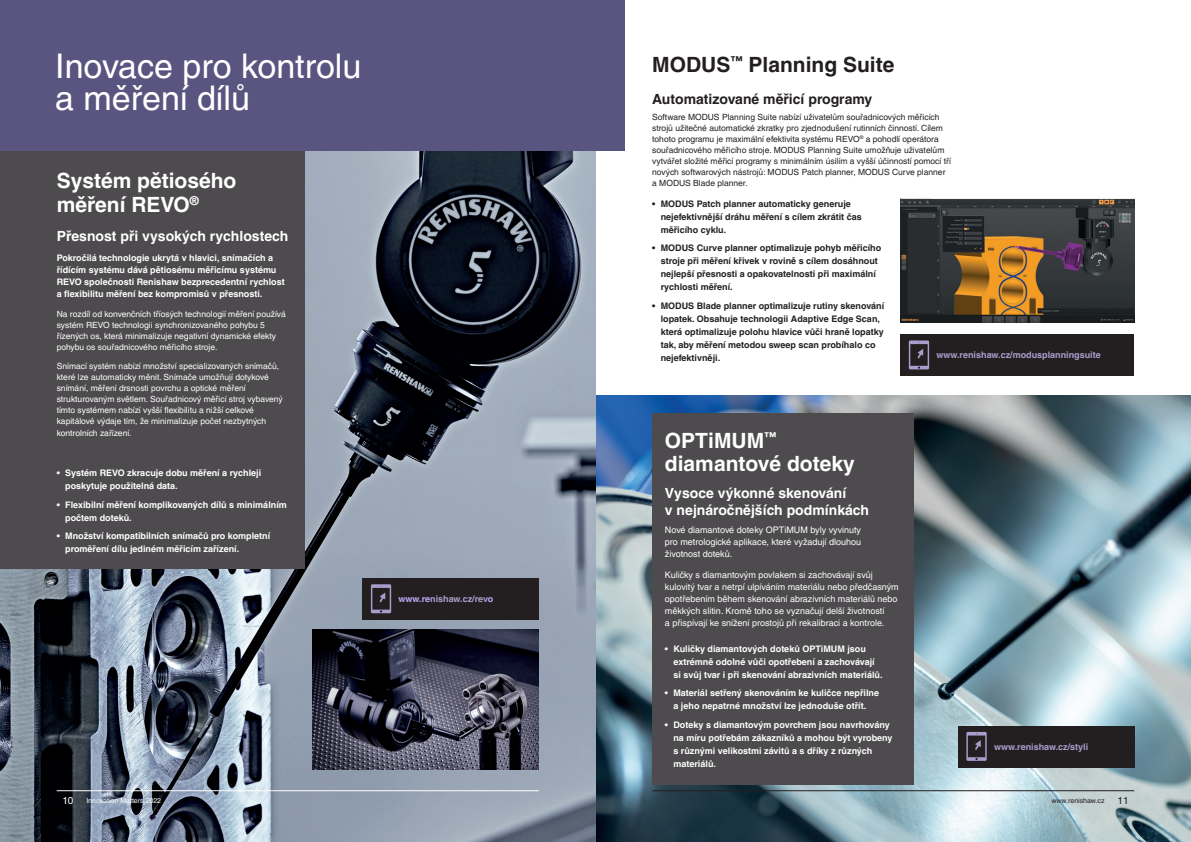
<style>
.page{position:relative;width:1191px;height:842px;background:#fff}
.page>*{position:absolute;margin:0;border:0;box-sizing:border-box;transform-origin:0 0}
.Inside_Headline_30pt{font:34px/32px "Helvetica LT Pro";color:#fff}
.Inside_Headline_21pt{font:700 21px/24px "Helvetica LT Pro";color:#fff}
.Inside_Headline_21pt-2{font:700 21px "Helvetica LT Pro";color:#231f20}
.Subheading_14pt_Bold{font:700 14px/17px "Helvetica LT Pro";color:#fff}
.Body_Text_9pt_Bold{font:700 14px "Helvetica LT Pro";color:#fff}
.Subheading_14pt_Bold-2{font:700 14px "Helvetica LT Pro";color:#231f20}
.Page_number_LEFT{font:10px "Helvetica LT Pro";color:#fff}
.Page_number_RIGHT{font:10px "Helvetica LT Pro";color:#231f20}
.Body_Text_9pt_Bold-2{font:700 9px/13px "Helvetica LT Pro";color:#fff}
.t1{font:700 9px/13px "Helvetica LT Pro";color:#231f20}
.Body_Text_9pt{font:9px/12px "Helvetica LT Pro";color:#fff;text-align:justify}
.Body_Text_9pt-2{font:700 9px "Helvetica LT Pro";color:#aa9dcc}
.Body_Text_9pt-3{font:8.5px/11px "Helvetica LT Pro";color:#fff}
.Body_Text_9pt-4{font:8.5px/11px "Helvetica LT Pro";color:#231f20}
.Document_title_small{font:7px "Helvetica LT Pro";color:#fff}
.Document_URL_RIGHT{font:7px "Helvetica LT Pro";color:#231f20}
.s1{color:#bfa8f6}
</style>
<div class="page">
<img style="left:595px;top:395px;width:596px;height:447px">
<hr style="left:652px;top:790px;width:482px;height:1px;background:#231f20">
<img style="left:0;top:150px;width:595px;height:692px">
<hr style="left:57px;top:790px;width:482px;height:1px;background:#fff">
<div style="left:0;top:150px;width:305px;height:418px;background:#4d4b4d"></div>
<div style="left:362px;top:578px;width:177px;height:42px;background:#231f20"></div>
<svg style="left:371px;top:584px;width:20px;height:29px"></svg>
<div style="left:958px;top:726px;width:176px;height:41px;background:#231f20"></div>
<svg style="left:966px;top:732px;width:20px;height:29px"></svg>
<div style="left:900px;top:334px;width:234px;height:42px;background:#231f20"></div>
<svg style="left:909px;top:340px;width:20px;height:29px"></svg>
<div style="left:0;top:0;width:625px;height:150px;background:#5a5580"></div>
<img style="left:312px;top:629px;width:227px;height:140px">
<img style="left:900px;top:198px;width:234px;height:124px">
<div style="left:652px;top:414px;width:261px;height:371px;background:#4d4b4d"></div>
<p class="Inside_Headline_30pt" style="left:55px;top:50px;width:308px">Inovace pro kontrolu a měření dílů</p>
<p class="Inside_Headline_21pt" style="left:57px;top:168px;width:181px">Systém pětiosého měření REVO<sup>®</sup></p>
<p class="Body_Text_9pt_Bold" style="left:57px;top:227px;width:233px">Přesnost při vysokých rychlostech</p>
<p class="Body_Text_9pt_Bold-2" style="left:57px;top:252px;width:229px;line-height:12px">Pokročilá technologie ukrytá v hlavici, snímačích a řídícím systému dává pětiosému měřicímu systému REVO společnosti Renishaw bezprecedentní rychlost a flexibilitu měření bez kompromisů v přesnosti.</p>
<p class="Body_Text_9pt-3" style="left:57px;top:308px;width:230px">Na rozdíl od konvenčních tříosých technologií měření používá systém REVO technologii synchronizovaného pohybu 5 řízených os, která minimalizuje negativní dynamické efekty pohybu os souřadnicového měřicího stroje.</p>
<p class="Body_Text_9pt-3" style="left:57px;top:361px;width:228px">Snímací systém nabízí množství specializovaných snímačů, které lze automaticky měnit. Snímače umožňují dotykové snímání, měření drsnosti povrchu a optické měření strukturovaným světlem. Souřadnicový měřicí stroj vybavený tímto systémem nabízí vyšší flexibilitu a nižší celkové kapitálové výdaje tím, že minimalizuje počet nezbytných</p>
<p class="Body_Text_9pt-3" style="left:57px;top:428px;width:76px">kontrolních zařízení.</p>
<p class="Body_Text_9pt_Bold-2" style="left:65px;top:466px;width:197px;text-indent:-9px">• Systém REVO zkracuje dobu měření a rychleji poskytuje použitelná data.</p>
<p class="Body_Text_9pt_Bold-2" style="left:65px;top:498px;width:223px;text-indent:-9px">• Flexibilní měření komplikovaných dílů s minimálním počtem doteků.</p>
<p class="Body_Text_9pt_Bold-2" style="left:65px;top:530px;width:207px;text-indent:-9px">• Množství kompatibilních snímačů pro kompletní proměření dílu jediném měřicím zařízení.</p>
<p class="Body_Text_9pt-2" style="left:398px;top:593px;width:96px"><span class="s1">www.re</span>nishaw.cz/rev<span class="s1">o</span></p>
<p class="Inside_Headline_21pt-2" style="left:652px;top:52px;width:244px">MODUS<sup>™</sup> Planning Suite</p>
<p class="Subheading_14pt_Bold-2" style="left:652px;top:90px;width:222px">Automatizované měřicí programy</p>
<p class="Body_Text_9pt-4" style="left:652px;top:112px;width:300px">Software MODUS Planning Suite nabízí uživatelům souřadnicových měřicích strojů užitečné automatické zkratky pro zjednodušení rutinních činností. Cílem tohoto programu je maximální efektivita systému REVO<sup>®</sup> a pohodlí operátora souřadnicového měřicího stroje. MODUS Planning Suite umožňuje uživatelům vytvářet složité měřicí programy s minimálním úsilím a vyšší účinností pomocí tří nových softwarových nástrojů: MODUS Patch planner, MODUS Curve planner a MODUS Blade planner.</p>
<p class="t1" style="left:660px;top:197px;width:202px;text-indent:-9px">• MODUS Patch planner automaticky generuje nejefektivnější dráhu měření s cílem zkrátit čas měřicího cyklu.</p>
<p class="t1" style="left:660px;top:242px;width:222px;text-indent:-9px">• MODUS Curve planner optimalizuje pohyb měřicího stroje při měření křivek v rovině s cílem dosáhnout nejlepší přesnosti a opakovatelnosti při maximální rychlosti měření.</p>
<p class="t1" style="left:660px;top:299px;width:225px;text-indent:-9px">• MODUS Blade planner optimalizuje rutiny skenování lopatek. Obsahuje technologii Adaptive Edge Scan, která optimalizuje polohu hlavice vůči hraně lopatky tak, aby měření metodou sweep scan probíhalo co nejefektivněji.</p>
<p class="Inside_Headline_21pt" style="left:665px;top:429px;width:113px">OPTiMUM<sup>™</sup></p>
<p class="Inside_Headline_21pt" style="left:665px;top:452px;width:191px">diamantové doteky</p>
<p class="Subheading_14pt_Bold" style="left:665px;top:485px;width:206px">Vysoce výkonné skenování<br>v nejnáročnějších podmínkách</p>
<p class="Body_Text_9pt" style="left:665px;top:524px;width:198px">Nové diamantové doteky OPTiMUM byly vyvinuty pro metrologické aplikace, které vyžadují dlouhou životnost doteků.</p>
<p class="Body_Text_9pt" style="left:665px;top:568px;width:235px;text-align:left">Kuličky s diamantovým povlakem si zachovávají svůj kulovitý tvar a netrpí ulpíváním materiálu nebo předčasným opotřebením během skenování abrazivních materiálů nebo měkkých slitin. Kromě toho se vyznačují delší životností<br>a přispívají ke snížení prostojů při rekalibraci a kontrole.</p>
<p class="Body_Text_9pt_Bold-2" style="left:673px;top:642px;width:210px;text-indent:-9px">• Kuličky diamantových doteků OPTiMUM jsou extrémně odolné vůči opotřebení a zachovávají si svůj tvar i při skenování abrazivních materiálů.</p>
<p class="Body_Text_9pt_Bold-2" style="left:665px;top:687px;width:216px;text-align:center">• Materiál setřený skenováním ke kuličce nepřilne a jeho nepatrné množství lze jednoduše otřít.</p>
<p class="Body_Text_9pt_Bold-2" style="left:673px;top:718px;width:221px;text-indent:-9px">• Doteky s diamantovým povrchem jsou navrhovány na míru potřebám zákazníků a mohou být vyrobeny s různými velikostmi závitů a s dříky z různých materiálů.</p>
<p class="Body_Text_9pt-2" style="left:936px;top:350px;width:166px">www.renishaw.cz/modusplanningsuite</p>
<p class="Body_Text_9pt-2" style="left:994px;top:741px;width:96px">www.renishaw.cz/styli</p>
<p class="Page_number_LEFT" style="left:62px;top:795px;width:13px">10</p>
<p class="Document_title_small" style="left:86px;top:797px;width:76px">Innovation Matters 2022</p>
<p class="Document_URL_RIGHT" style="left:1051px;top:797px;width:55px">www.renishaw.cz</p>
<p class="Page_number_RIGHT" style="left:1117px;top:795px;width:13px">11</p>
</div>
